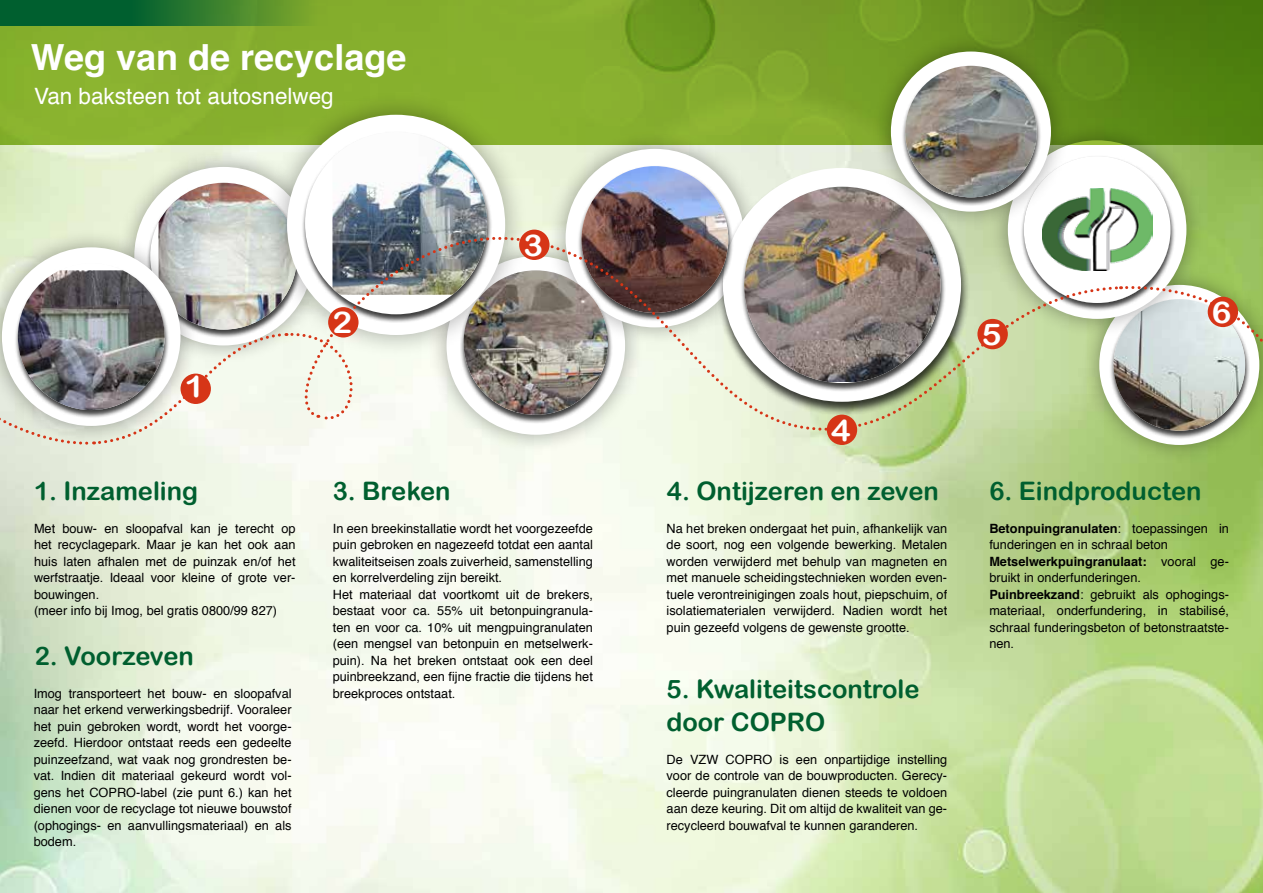
<style>
.page{position:relative;width:1263px;height:893px;background:#fff}
.page>*{position:absolute;margin:0;border:0;box-sizing:border-box;transform-origin:0 0}
.t1{font:700 36px "Helvetica";color:#fff}
.t2{font:30px "Arial Rounded MT Bold";color:#fff;scale:1.1 1}
.t3{font:25.5px/33px "Arial Rounded MT Bold";color:#005f2f}
.t4{font:22.5px "Helvetica";color:#fff}
.t5{font:12.75px/16.5px "Helvetica";color:#000}
.s1{font-weight:700}
</style>
<div class="page">
<img style="left:0;top:145px;width:1263px;height:748px">
<div style="left:1081px;top:266px;width:182px;height:197px;background:#000;opacity:.35"></div>
<div style="left:1109px;top:299px;width:141px;height:141px;background:#000;opacity:.75"></div>
<div style="left:1008px;top:140px;width:178px;height:179px;background:#fff;border-radius:50%"></div>
<div style="left:428px;top:238px;width:215px;height:215px;background:#000;opacity:.35"></div>
<div style="left:547px;top:130px;width:215px;height:216px;background:#000;opacity:.35"></div>
<div style="left:566px;top:149px;width:178px;height:178px;background:#fff;border-radius:50%"></div>
<svg style="left:0;top:0;width:1263px;height:145px;background:#79a227"></svg>
<div style="left:716px;top:167px;width:254px;height:249px;background:#000;opacity:.75"></div>
<svg style="left:0;top:0;width:328px;height:26px;background:#29762e"></svg>
<div style="left:116px;top:148px;width:215px;height:216px;background:#000;opacity:.35"></div>
<div style="left:134px;top:167px;width:179px;height:178px;background:#fff;border-radius:50%"></div>
<div style="left:146px;top:182px;width:156px;height:156px;background:#000;opacity:.75"></div>
<img style="left:159px;top:183px;width:105px;height:147px">
<div style="left:577px;top:166px;width:156px;height:156px;background:#000;opacity:.75"></div>
<img style="left:581px;top:166px;width:147px;height:147px;border-radius:73px">
<img style="left:744px;top:187px;width:85px;height:52px">
<div style="left:264px;top:92px;width:264px;height:266px;background:#000;opacity:.35"></div>
<div style="left:287px;top:115px;width:218px;height:220px;background:#fff;border-radius:50%"></div>
<div style="left:301px;top:132px;width:191px;height:191px;background:#000;opacity:.75"></div>
<div style="left:305px;top:132px;width:182px;height:182px;background:#fff;border-radius:50%"></div>
<img style="left:332px;top:132px;width:155px;height:86px">
<img style="left:278px;top:218px;width:251px;height:200px">
<img style="left:531px;top:239px;width:298px;height:193px">
<svg style="left:0;top:331px;width:366px;height:115px"></svg>
<img style="left:829px;top:156px;width:434px;height:276px">
<div style="left:328px;top:307px;width:31px;height:30px;background:#d63517;border-radius:50%"></div>
<div style="left:519px;top:230px;width:30px;height:30px;background:#d63517;border-radius:50%"></div>
<div style="left:827px;top:415px;width:30px;height:30px;background:#d63517;border-radius:50%"></div>
<div style="left:977px;top:319px;width:31px;height:30px;background:#d63517;border-radius:50%"></div>
<div style="left:1208px;top:297px;width:30px;height:30px;background:#d63517;border-radius:50%"></div>
<div style="left:0;top:229px;width:199px;height:215px;background:#000;opacity:.35"></div>
<div style="left:2px;top:247px;width:179px;height:179px;background:#fff;border-radius:50%"></div>
<div style="left:14px;top:263px;width:156px;height:156px;background:#000;opacity:.75"></div>
<img style="left:18px;top:270px;width:147px;height:140px">
<div style="left:872px;top:33px;width:197px;height:197px;background:#000;opacity:.35"></div>
<div style="left:891px;top:52px;width:160px;height:160px;background:#fff;border-radius:50%"></div>
<div style="left:901px;top:65px;width:141px;height:141px;background:#000;opacity:.75"></div>
<img style="left:905px;top:66px;width:132px;height:131px;border-radius:66px">
<h1 class="t1" style="left:31px;top:32px;width:377px">Weg van de recyclage</h1>
<h3 class="t4" style="left:34px;top:81px;width:301px">Van baksteen tot autosnelweg</h3>
<h2 class="t2" style="left:185px;top:368px;width:19px">1</h2>
<h3 class="t3" style="left:34px;top:474px;width:166px">1. Inzameling</h3>
<p class="t5" style="left:34px;top:521px;width:263px">Met bouw- en sloopafval kan je terecht op het recyclagepark. Maar je kan het ook aan huis laten afhalen met de puinzak en/of het werfstraatje. Ideaal voor kleine of grote ver&shy;bouwingen.<br>(meer info bij Imog, bel gratis 0800/99 827)</p>
<h3 class="t3" style="left:35px;top:639px;width:161px">2. Voorzeven</h3>
<p class="t5" style="left:34px;top:686px;width:259px;text-align:justify">Imog transporteert het bouw- en sloopafval naar het erkend verwerkingsbedrijf. Vooraleer het puin gebroken wordt, wordt het voorge&shy;zeefd. Hierdoor ontstaat reeds een gedeelte puinzeefzand, wat vaak nog grondresten be&shy;vat. Indien dit materiaal gekeurd wordt vol&shy;gens het COPRO-label (zie punt 6.) kan het dienen voor de recyclage tot nieuwe bouwstof (ophogings- en aanvullingsmateriaal) en als bodem.</p>
<h2 class="t2" style="left:332px;top:305px;width:19px">2</h2>
<h3 class="t3" style="left:333px;top:474px;width:119px">3. Breken</h3>
<h2 class="t2" style="left:523px;top:227px;width:19px">3</h2>
<h2 class="t2" style="left:831px;top:412px;width:19px">4</h2>
<h3 class="t3" style="left:667px;top:474px;width:273px">4. Ontijzeren en zeven</h3>
<p class="t5" style="left:333px;top:521px;width:262px">In een breekinstallatie wordt het voorgezeefde puin gebroken en nagezeefd totdat een aantal kwaliteitseisen zoals zuiverheid, samenstelling en korrelverdeling zijn bereikt.<br>Het materiaal dat voortkomt uit de brekers, bestaat voor ca. 55% uit betonpuingranula&shy;ten en voor ca. 10% uit mengpuingranulaten (een mengsel van betonpuin en metselwerk&shy;puin). Na het breken ontstaat ook een deel puinbreekzand, een fijne fractie die tijdens het breekproces ontstaat.</p>
<p class="t5" style="left:666px;top:521px;width:282px;text-align:justify">Na het breken ondergaat het puin, afhankelijk van de soort, nog een volgende bewerking. Metalen worden verwijderd met behulp van magneten en met manuele scheidingstechnieken worden even&shy;tuele verontreinigingen zoals hout, piepschuim, of isolatiematerialen verwijderd. Nadien wordt het puin gezeefd volgens de gewenste grootte.</p>
<h3 class="t3" style="left:666px;top:672px;width:255px">5. Kwaliteitscontrole door COPRO</h3>
<p class="t5" style="left:666px;top:752px;width:282px;text-align:justify">De VZW COPRO is een onpartijdige instelling voor de controle van de bouwproducten. Gerecy&shy;cleerde puingranulaten dienen steeds te voldoen aan deze keuring. Dit om altijd de kwaliteit van ge&shy;recycleerd bouwafval te kunnen garanderen.</p>
<h2 class="t2" style="left:982px;top:317px;width:19px">5</h2>
<h2 class="t2" style="left:1212px;top:295px;width:19px">6</h2>
<h3 class="t3" style="left:989px;top:474px;width:214px">6. Eindproducten</h3>
<p class="t5" style="left:989px;top:521px;width:241px"><span class="s1">Betonpuingranulaten</span>: toepassingen in funderingen en in schraal beton <span class="s1">Metselwerkpuingranulaat:</span> vooral ge&shy;bruikt in onderfunderingen.<br><span class="s1">Puinbreekzand</span>: gebruikt als ophogings&shy;materiaal, onderfundering, in stabilisé, schraal funderingsbeton of betonstraatste&shy;nen.</p>
</div>
